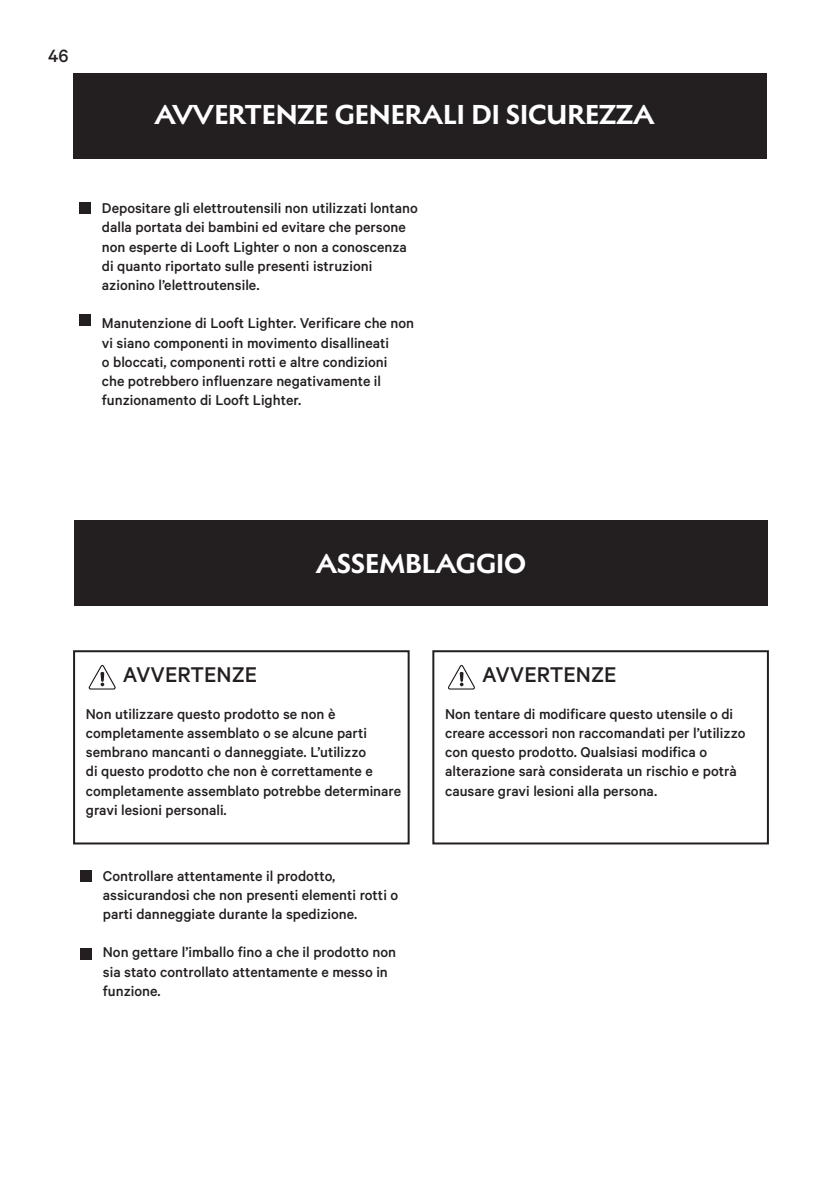
<style>
.page{position:relative;width:840px;height:1191px;background:#fff}
.page>*{position:absolute;margin:0;border:0;box-sizing:border-box;transform-origin:0 0}
.t1{font:700 28px "Melanzane";color:#fff}
.t2{font:500 24px "Calibre";color:#231f20}
.t3{font:500 20px "Calibre";color:#231f20}
.t4{font:500 16px/19.2px "Calibre";color:#231f20}
</style>
<div class="page">
<div style="left:74px;top:520px;width:693px;height:86px;background:#231f20"></div>
<div style="left:80px;top:870px;width:11px;height:11px;background:#231f20"></div>
<div style="left:80px;top:948px;width:11px;height:11px;background:#231f20"></div>
<div style="left:73px;top:650px;width:336px;height:194px;border:2px solid #231f20"></div>
<div style="left:432px;top:650px;width:336px;height:194px;border:2px solid #231f20"></div>
<svg style="left:89px;top:665px;width:27px;height:24px"></svg>
<svg style="left:448px;top:665px;width:26px;height:24px"></svg>
<div style="left:73px;top:73px;width:693px;height:85px;background:#231f20"></div>
<div style="left:79px;top:203px;width:11px;height:11px;background:#231f20"></div>
<div style="left:79px;top:315px;width:11px;height:11px;background:#231f20"></div>
<p class="t3" style="left:48px;top:44px;width:22px">46</p>
<p class="t1" style="left:154px;top:92px;width:501px">AVVERTENZE GENERALI DI SICUREZZA</p>
<p class="t4" style="left:102px;top:198px;width:317px">Depositare gli elettroutensili non utilizzati lontano dalla portata dei bambini ed evitare che persone non esperte di Looft Lighter o non a conoscenza di quanto riportato sulle presenti istruzioni azionino l’elettroutensile.</p>
<p class="t4" style="left:102px;top:313px;width:313px">Manutenzione di Looft Lighter. Verificare che non vi siano componenti in movimento disallineati<br>o bloccati, componenti rotti e altre condizioni<br>che potrebbero influenzare negativamente il funzionamento di Looft Lighter.</p>
<p class="t1" style="left:315px;top:541px;width:212px">ASSEMBLAGGIO</p>
<p class="t2" style="left:123px;top:661px;width:136px">AVVERTENZE</p>
<p class="t2" style="left:481px;top:661px;width:136px">AVVERTENZE</p>
<p class="t4" style="left:86px;top:703px;width:316px">Non utilizzare questo prodotto se non è completamente assemblato o se alcune parti sembrano mancanti o danneggiate. L’utilizzo<br>di questo prodotto che non è correttamente e completamente assemblato potrebbe determinare gravi lesioni personali.</p>
<p class="t4" style="left:445px;top:703px;width:302px">Non tentare di modificare questo utensile o di creare accessori non raccomandati per l’utilizzo con questo prodotto. Qualsiasi modifica o alterazione sarà considerata un rischio e potrà causare gravi lesioni alla persona.</p>
<p class="t4" style="left:103px;top:865px;width:297px">Controllare attentamente il prodotto, assicurandosi che non presenti elementi rotti o parti danneggiate durante la spedizione.</p>
<p class="t4" style="left:103px;top:942px;width:294px">Non gettare l’imballo fino a che il prodotto non sia stato controllato attentamente e messo in funzione.</p>
</div>
